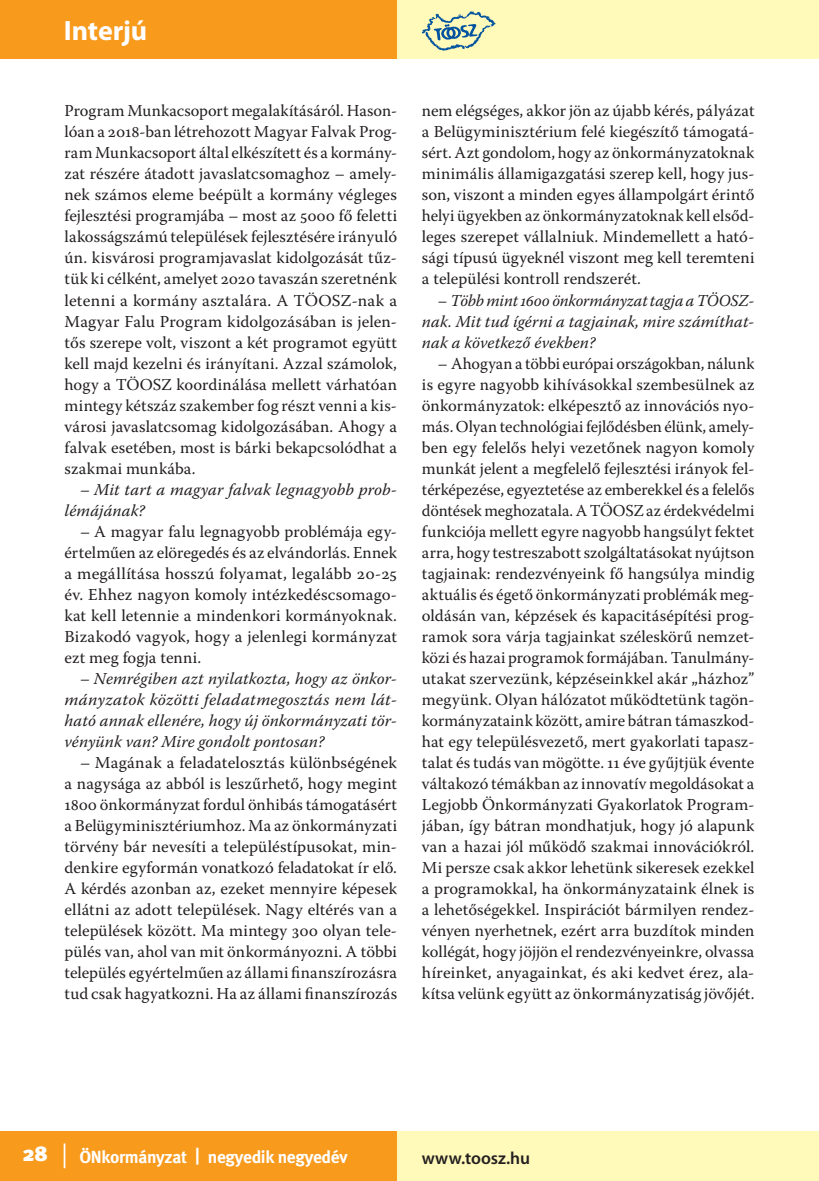
<style>
.page{position:relative;width:819px;height:1181px;background:#fff}
.page>*{position:absolute;margin:0;border:0;box-sizing:border-box;transform-origin:0 0}
.t1{font:700 28px "Myriad Pro";letter-spacing:-.005em;color:#fff}
.t2{font:900 21.53px "Meta";color:#fff}
.t3{font:700 17.5px "Meta";letter-spacing:-.02em;color:#fff}
.t4{font:600 17.5px "Myriad Pro";color:#231f20}
.t5{font:16.62px/21px "Warnock Pro";letter-spacing:.005em;color:#231f20;text-align:justify}
.t6{font:italic 16.62px/21px "Warnock Pro";letter-spacing:.005em;color:#231f20;text-align:justify}
</style>
<div class="page">
<div style="left:0;top:1131px;width:397px;height:50px;background:#f89a1c"></div>
<div style="left:397px;top:1131px;width:422px;height:50px;background:#fff9ba"></div>
<div style="left:0;top:0;width:819px;height:58px;background:#fff9ba"></div>
<div style="left:0;top:0;width:397px;height:58px;background:#f89a1c"></div>
<svg style="left:64px;top:1143px;width:1px;height:25px"></svg>
<svg style="left:422px;top:11px;width:73px;height:40px"></svg>
<h1 class="t1" style="left:64px;top:12px;width:85px">Interjú</h1>
<p class="t5" style="left:64px;top:100px;width:334px">Program Munkacsoport megalakításáról. Hason&shy;lóan a 2018-ban létrehozott Magyar Falvak Prog&shy;ram Munkacsoport által elkészített és a kormány&shy;zat részére átadott javaslatcsomaghoz – amely&shy;nek számos eleme beépült a kormány végleges fejlesztési programjába – most az 5000 fő feletti lakosságszámú települések fejlesztésére irányuló ún. kisvárosi programjavaslat kidolgozását tűz&shy;tük ki célként, amelyet 2020 tavaszán szeretnénk letenni a kormány asztalára. A TÖOSZ-nak a Magyar Falu Program kidolgozásában is jelen&shy;tős szerepe volt, viszont a két programot együtt kell majd kezelni és irányítani. Azzal számolok, hogy a TÖOSZ koordinálása mellett várhatóan mintegy kétszáz szakember fog részt venni a kis&shy;városi javaslatcsomag kidolgozásában. Ahogy a falvak esetében, most is bárki bekapcsolódhat a szakmai munkába.</p>
<p class="t6" style="left:64px;top:478px;width:334px;text-indent:16px">– Mit tart a magyar falvak legnagyobb prob&shy;lémájának?</p>
<p class="t5" style="left:64px;top:520px;width:334px;text-indent:16px">– A magyar falu legnagyobb problémája egy&shy;értelműen az elöregedés és az elvándorlás. Ennek a megállítása hosszú folyamat, legalább 20-25 év. Ehhez nagyon komoly intézkedéscsomago&shy;kat kell letennie a mindenkori kormányoknak.<br>Bizakodó vagyok, hogy a jelenlegi kormányzat ezt meg fogja tenni.</p>
<p class="t6" style="left:64px;top:667px;width:334px;text-indent:16px">– Nemrégiben azt nyilatkozta, hogy az önkor&shy;mányzatok közötti feladatmegosztás nem lát&shy;ható annak ellenére, hogy új önkormányzati tör&shy;vényünk van? Mire gondolt pontosan?</p>
<p class="t5" style="left:64px;top:751px;width:334px;text-indent:16px">– Magának a feladatelosztás különbségének a nagysága az abból is leszűrhető, hogy megint 1800 önkormányzat fordul önhibás támogatásért a Belügyminisztériumhoz. Ma az önkormányzati törvény bár nevesíti a településtípusokat, min&shy;denkire egyformán vonatkozó feladatokat ír elő.<br>A kérdés azonban az, ezeket mennyire képesek ellátni az adott települések. Nagy eltérés van a települések között. Ma mintegy 300 olyan tele&shy;pülés van, ahol van mit önkormányozni. A többi település egyértelműen az állami finanszírozásra tud csak hagyatkozni. Ha az állami finanszírozás</p>
<p class="t5" style="left:422px;top:100px;width:334px">nem elégséges, akkor jön az újabb kérés, pályázat a Belügyminisztérium felé kiegészítő támogatá&shy;sért. Azt gondolom, hogy az önkormányzatoknak minimális államigazgatási szerep kell, hogy jus&shy;son, viszont a minden egyes állampolgárt érintő helyi ügyekben az önkormányzatoknak kell elsőd&shy;leges szerepet vállalniuk. Mindemellett a ható&shy;sági típusú ügyeknél viszont meg kell teremteni a települési kontroll rendszerét.</p>
<p class="t6" style="left:422px;top:289px;width:334px;text-indent:16px">– Több mint 1600 önkormányzat tagja a TÖOSZ&shy;nak. Mit tud ígérni a tagjainak, mire számíthat&shy;nak a következő években?</p>
<p class="t5" style="left:422px;top:352px;width:334px;text-indent:16px">– Ahogyan a többi európai országokban, nálunk is egyre nagyobb kihívásokkal szembesülnek az önkormányzatok: elképesztő az innovációs nyo&shy;más. Olyan technológiai fejlődésben élünk, amely&shy;ben egy felelős helyi vezetőnek nagyon komoly munkát jelent a megfelelő fejlesztési irányok fel&shy;térképezése, egyeztetése az emberekkel és a felelős döntések meghozatala. A TÖOSZ az érdekvédelmi funkciója mellett egyre nagyobb hangsúlyt fektet arra, hogy testreszabott szolgáltatásokat nyújtson tagjainak: rendezvényeink fő hangsúlya mindig aktuális és égető önkormányzati problémák meg&shy;oldásán van, képzések és kapacitásépítési prog&shy;ramok sora várja tagjainkat széleskörű nemzet&shy;közi és hazai programok formájában. Tanulmány&shy;utakat szervezünk, képzéseinkkel akár „házhoz” megyünk. Olyan hálózatot működtetünk tagön&shy;kormányzataink között, amire bátran támaszkod&shy;hat egy településvezető, mert gyakorlati tapasz&shy;talat és tudás van mögötte. 11 éve gyűjtjük évente váltakozó témákban az innovatív megoldásokat a Legjobb Önkormányzati Gyakorlatok Program&shy;jában, így bátran mondhatjuk, hogy jó alapunk van a hazai jól működő szakmai innovációkról.<br>Mi persze csak akkor lehetünk sikeresek ezekkel a programokkal, ha önkormányzataink élnek is a lehetőségekkel. Inspirációt bármilyen rendez&shy;vényen nyerhetnek, ezért arra buzdítok minden kollégát, hogy jöjjön el rendezvényeinkre, olvassa híreinket, anyagainkat, és aki kedvet érez, ala&shy;kítsa velünk együtt az önkormányzatiság jövőjét.</p>
<p class="t2" style="left:22px;top:1134px;width:27px">28</p>
<p class="t3" style="left:79px;top:1141px;width:269px">ÖNkormányzat | negyedik negyedév</p>
<p class="t4" style="left:422px;top:1146px;width:110px">www.toosz.hu</p>
</div>
